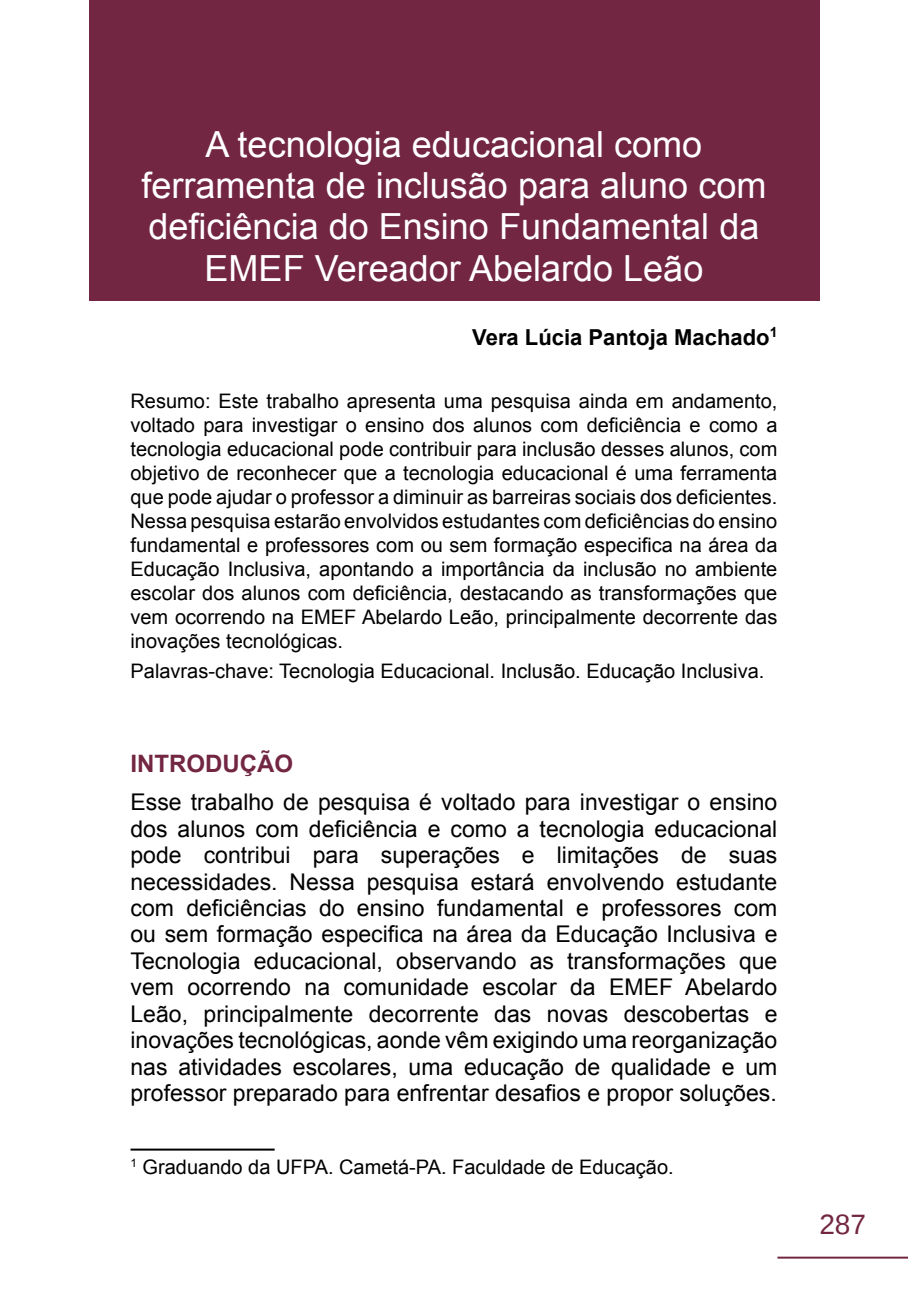
<style>
.page{position:relative;width:908px;height:1304px;background:#fff}
.page>*{position:absolute;margin:0;border:0;box-sizing:border-box;transform-origin:0 0}
.t1{font:36px/41.4px "Arial";color:#fff;text-align:center}
.t2{font:28px "Un B Office";color:#722642}
.t3{font:700 24px "Arial";color:#722642}
.t4{font:23px/26.4px "Arial";color:#000;text-align:justify}
.t5{font:700 22px "Arial";color:#000}
.t6{font:20px/24px "Arial";color:#000;text-align:justify}
</style>
<div class="page">
<hr style="left:777px;top:1257px;width:130px;height:2px;background:#722642">
<div style="left:89px;top:0;width:729px;height:300px;background:#722642"></div>
<hr style="left:130px;top:1149px;width:144px;height:2px;background:#000">
<h1 class="t1" style="left:141px;top:124px;width:626px">A tecnologia educacional como ferramenta de inclusão para aluno com deficiência do Ensino Fundamental da EMEF Vereador Abelardo Leão</h1>
<p class="t5" style="left:472px;top:323px;width:306px">Vera Lúcia Pantoja Machado<sup>1</sup></p>
<p class="t6" style="left:130px;top:389px;width:648px">Resumo: Este trabalho apresenta uma pesquisa ainda em andamento, voltado para investigar o ensino dos alunos com deficiência e como a tecnologia educacional pode contribuir para inclusão desses alunos, com objetivo de reconhecer que a tecnologia educacional é uma ferramenta que pode ajudar o professor a diminuir as barreiras sociais dos deficientes.<br>Nessa pesquisa estarão envolvidos estudantes com deficiências do ensino fundamental e professores com ou sem formação especifica na área da Educação Inclusiva, apontando a importância da inclusão no ambiente escolar dos alunos com deficiência, destacando as transformações que vem ocorrendo na EMEF Abelardo Leão, principalmente decorrente das inovações tecnológicas.</p>
<p class="t6" style="left:130px;top:659px;width:635px">Palavras-chave: Tecnologia Educacional. Inclusão. Educação Inclusiva.</p>
<p class="t3" style="left:130px;top:747px;width:164px">INTRODUÇÃO</p>
<p class="t4" style="left:130px;top:789px;width:648px">Esse trabalho de pesquisa é voltado para investigar o ensino dos alunos com deficiência e como a tecnologia educacional pode contribui para superações e limitações de suas necessidades. Nessa pesquisa estará envolvendo estudante com deficiências do ensino fundamental e professores com ou sem formação especifica na área da Educação Inclusiva e Tecnologia educacional, observando as transformações que vem ocorrendo na comunidade escolar da EMEF Abelardo Leão, principalmente decorrente das novas descobertas e inovações tecnológicas, aonde vêm exigindo uma reorganização nas atividades escolares, uma educação de qualidade e um professor preparado para enfrentar desafios e propor soluções.</p>
<p class="t6" style="left:130px;top:1155px;width:544px"><sup>1</sup> Graduando da UFPA. Cametá-PA. Faculdade de Educação.</p>
<h2 class="t2" style="left:819px;top:1208px;width:48px">287</h2>
</div>
